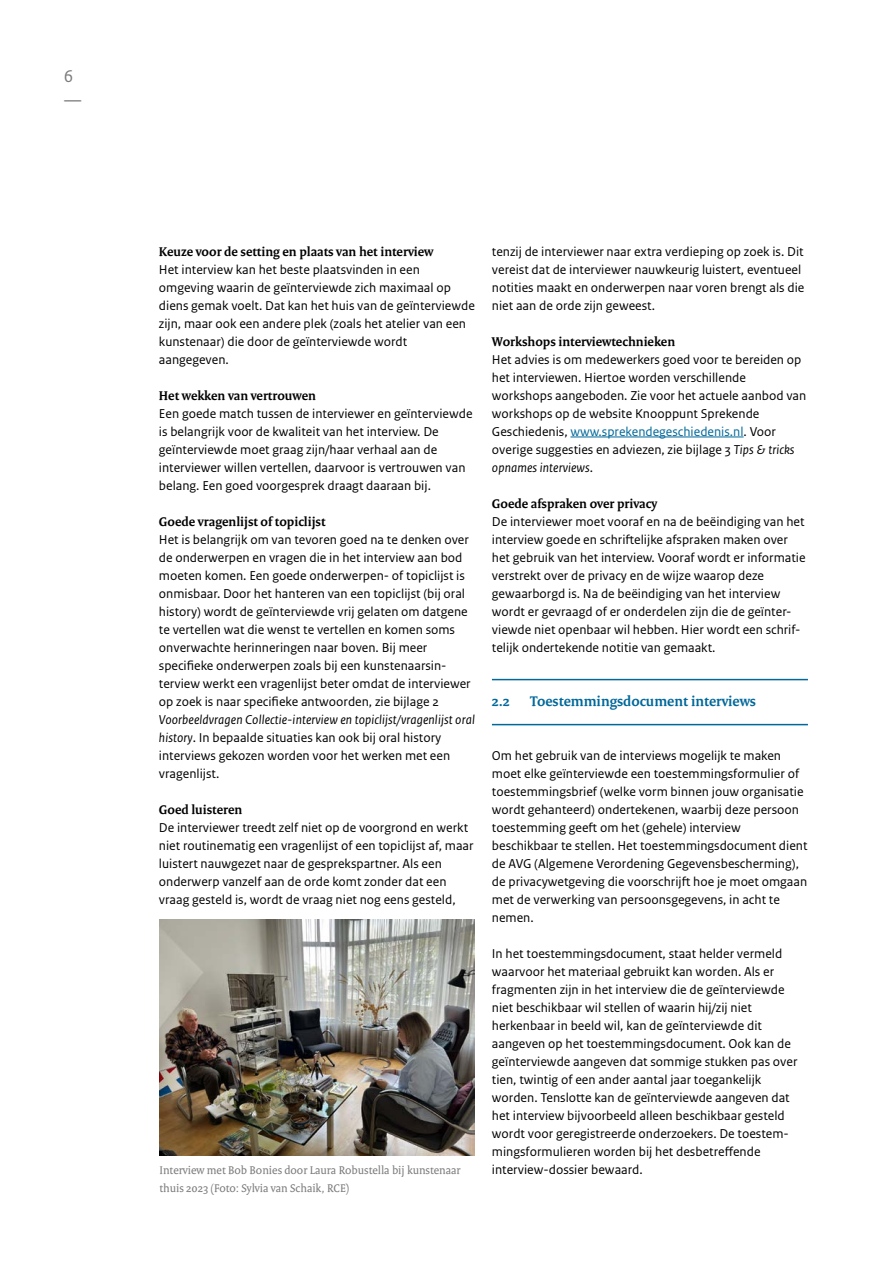
<style>
.page{position:relative;width:893px;height:1263px;background:#fff}
.page>*{position:absolute;margin:0;border:0;box-sizing:border-box;transform-origin:0 0}
.t1{font:18px/24px "Rijksoverheid Sans Text";color:#7c7b7b}
.H3_02_RCE_PARAGRAAFKOP_STREPEN{font:700 15px "Rijksoverheid Serif";color:#00689a}
.P_05_BROODTEKST{font:13.5px/18px "Rijksoverheid Sans Text";color:#000}
.P_04_TUSSENKOP{font:700 13.5px "Rijksoverheid Serif";color:#000}
.P_10_BIJSCHRIFT{font:12px "Rijksoverheid Serif";color:#7c7b7b}
.s1{font-style:italic}
.s2{color:#00689a}
</style>
<div class="page">
<hr style="left:570px;top:437px;width:174px;height:1px;background:#00689a">
<hr style="left:492px;top:679px;width:316px;height:1px;background:#00689a">
<hr style="left:492px;top:724px;width:316px;height:1px;background:#00689a">
<img style="left:159px;top:920px;width:315px;height:235px">
<h1 class="t1" style="left:64px;top:64px;width:19px">6 —</h1>
<p class="P_04_TUSSENKOP" style="left:159px;top:243px;width:276px">Keuze voor de setting en plaats van het interview</p>
<p class="P_05_BROODTEKST" style="left:159px;top:261px;width:318px">Het interview kan het beste plaatsvinden in een omgeving waarin de geïnterviewde zich maximaal op diens gemak voelt. Dat kan het huis van de geïnterviewde zijn, maar ook een andere plek (zoals het atelier van een kunstenaar) die door de geïnterviewde wordt aangegeven.</p>
<p class="P_04_TUSSENKOP" style="left:159px;top:387px;width:159px">Het wekken van vertrouwen</p>
<p class="P_05_BROODTEKST" style="left:159px;top:405px;width:315px">Een goede match tussen de interviewer en geïnterviewde is belangrijk voor de kwaliteit van het interview. De geïnterviewde moet graag zijn/haar verhaal aan de interviewer willen vertellen, daarvoor is vertrouwen van belang. Een goed voorgesprek draagt daaraan bij.</p>
<p class="P_04_TUSSENKOP" style="left:159px;top:513px;width:168px">Goede vragenlijst of topiclijst</p>
<p class="P_05_BROODTEKST" style="left:159px;top:531px;width:317px">Het is belangrijk om van tevoren goed na te denken over de onderwerpen en vragen die in het interview aan bod moeten komen. Een goede onderwerpen- of topiclijst is onmisbaar. Door het hanteren van een topiclijst (bij oral history) wordt de geïnterviewde vrij gelaten om datgene te vertellen wat die wenst te vertellen en komen soms onverwachte herinneringen naar boven. Bij meer specifieke onderwerpen zoals bij een kunstenaarsin&shy;terview werkt een vragenlijst beter omdat de interviewer op zoek is naar specifieke antwoorden, zie bijlage 2<br><span class="s1">Voorbeeldvragen Collectie-interview en topiclijst/vragenlijst oral history</span>. In bepaalde situaties kan ook bij oral history interviews gekozen worden voor het werken met een vragenlijst.</p>
<p class="P_04_TUSSENKOP" style="left:159px;top:801px;width:85px">Goed luisteren</p>
<p class="P_05_BROODTEKST" style="left:159px;top:818px;width:316px">De interviewer treedt zelf niet op de voorgrond en werkt niet routinematig een vragenlijst of een topiclijst af, maar luistert nauwgezet naar de gesprekspartner. Als een onderwerp vanzelf aan de orde komt zonder dat een vraag gesteld is, wordt de vraag niet nog eens gesteld,</p>
<p class="P_05_BROODTEKST" style="left:492px;top:243px;width:314px">tenzij de interviewer naar extra verdieping op zoek is. Dit vereist dat de interviewer nauwkeurig luistert, eventueel notities maakt en onderwerpen naar voren brengt als die niet aan de orde zijn geweest.</p>
<p class="P_04_TUSSENKOP" style="left:492px;top:333px;width:185px">Workshops interviewtechnieken</p>
<p class="P_05_BROODTEKST" style="left:492px;top:351px;width:316px">Het advies is om medewerkers goed voor te bereiden op het interviewen. Hiertoe worden verschillende workshops aangeboden. Zie voor het actuele aanbod van workshops op de website Knooppunt Sprekende Geschiedenis, <span class="s2">www.sprekendegeschiedenis.nl</span>. Voor overige suggesties en adviezen, zie bijlage 3 <span class="s1">Tips &amp; tricks opnames interviews</span>.</p>
<p class="P_04_TUSSENKOP" style="left:492px;top:495px;width:167px">Goede afspraken over privacy</p>
<p class="P_05_BROODTEKST" style="left:492px;top:513px;width:315px">De interviewer moet vooraf en na de beëindiging van het interview goede en schriftelijke afspraken maken over het gebruik van het interview. Vooraf wordt er informatie verstrekt over de privacy en de wijze waarop deze gewaarborgd is. Na de beëindiging van het interview wordt er gevraagd of er onderdelen zijn die de geïnter&shy;viewde niet openbaar wil hebben. Hier wordt een schrif&shy;telijk ondertekende notitie van gemaakt.</p>
<h3 class="H3_02_RCE_PARAGRAAFKOP_STREPEN" style="left:492px;top:692px;width:19px">2.2</h3>
<h3 class="H3_02_RCE_PARAGRAAFKOP_STREPEN" style="left:530px;top:692px;width:227px">Toestemmingsdocument interviews</h3>
<p class="P_05_BROODTEKST" style="left:492px;top:747px;width:317px">Om het gebruik van de interviews mogelijk te maken moet elke geïnterviewde een toestemmingsformulier of toestemmingsbrief (welke vorm binnen jouw organisatie wordt gehanteerd) ondertekenen, waarbij deze persoon toestemming geeft om het (gehele) interview beschikbaar te stellen. Het toestemmingsdocument dient de AVG (Algemene Verordening Gegevensbescherming), de privacywetgeving die voorschrijft hoe je moet omgaan met de verwerking van persoonsgegevens, in acht te nemen.</p>
<p class="P_05_BROODTEKST" style="left:492px;top:945px;width:307px">In het toestemmingsdocument, staat helder vermeld waarvoor het materiaal gebruikt kan worden. Als er fragmenten zijn in het interview die de geïnterviewde niet beschikbaar wil stellen of waarin hij/zij niet herkenbaar in beeld wil, kan de geïnterviewde dit aangeven op het toestemmingsdocument. Ook kan de geïnterviewde aangeven dat sommige stukken pas over tien, twintig of een ander aantal jaar toegankelijk worden. Tenslotte kan de geïnterviewde aangeven dat het interview bijvoorbeeld alleen beschikbaar gesteld wordt voor geregistreerde onderzoekers. De toestem&shy;mingsformulieren worden bij het desbetreffende</p>
<p class="P_10_BIJSCHRIFT" style="left:159px;top:1163px;width:303px">Interview met Bob Bonies door Laura Robustella bij kunstenaar</p>
<p class="P_05_BROODTEKST" style="left:492px;top:1160px;width:152px">interview-dossier bewaard.</p>
<p class="P_10_BIJSCHRIFT" style="left:159px;top:1181px;width:191px">thuis 2023 (Foto: Sylvia van Schaik, RCE)</p>
</div>
